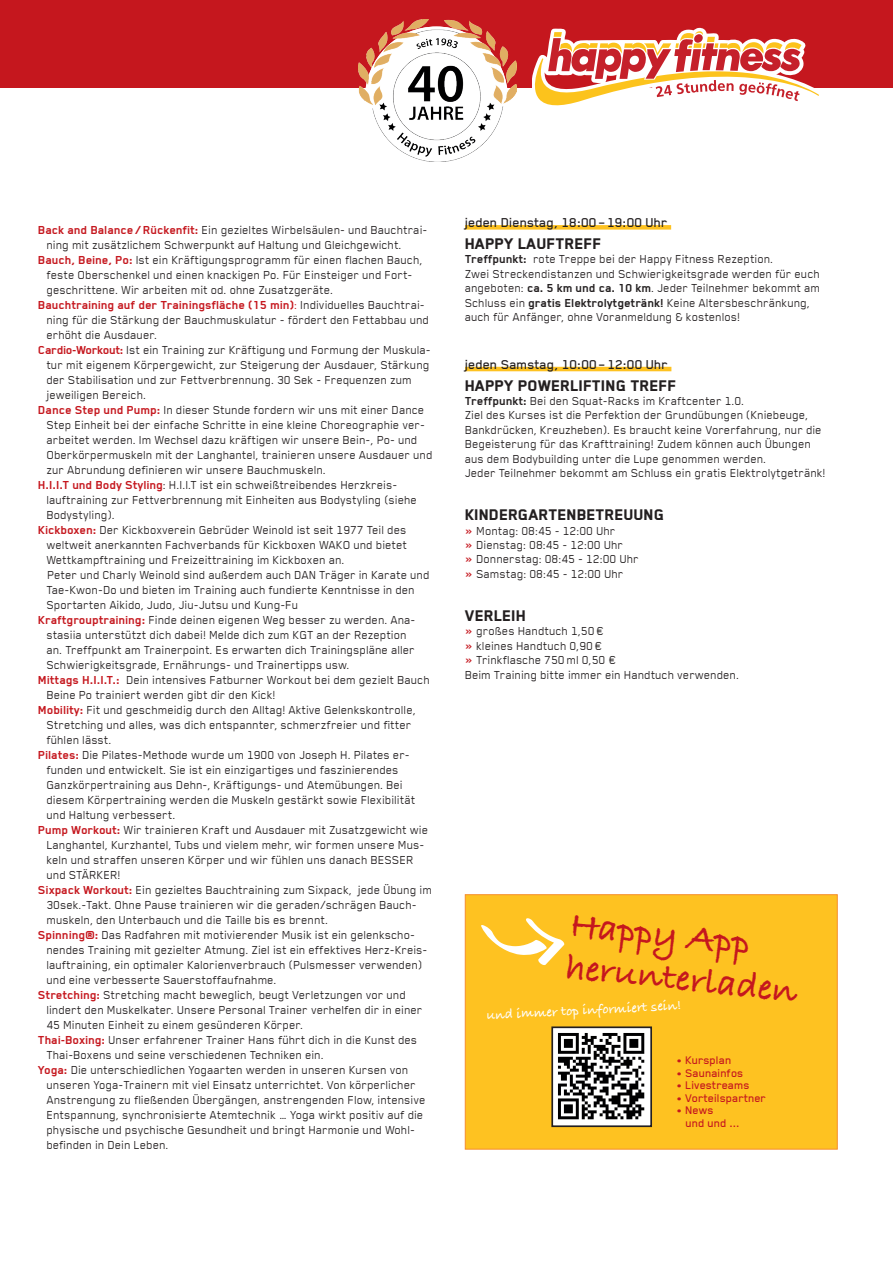
<style>
.page{position:relative;width:893px;height:1263px;background:#fff}
.page>*{position:absolute;margin:0;border:0;box-sizing:border-box;transform-origin:0 0}
.t1{font:700 37.8px/42px "Bradley Hand ITCTT";color:#c5171e}
.t2{font:800 18px "Blender Pro";color:#231f20}
.t3{font:500 15px "Blender Pro";color:#231f20}
.t4{font:700 14.25px "Bradley Hand ITCTT";color:#fff}
.t5{font:13.5px/14.4px "Blender Pro";color:#231f20}
.t6{font:700 13.5px "Blender Pro";color:#c5171e}
.t7{font:500 12.9px/12.6px "Blender Pro";color:#c5171e}
.s1{font-weight:700;color:#c5171e}
.s2{font-weight:400}
.s3{font-weight:400;color:#231f20}
.s4{font-weight:700}
.s5{font-weight:500;color:#c5171e}
</style>
<div class="page">
<div style="left:0;top:0;width:893px;height:87px;background:#c5171e"></div>
<svg style="left:533px;top:27px;width:291px;height:79px"></svg>
<img style="left:358px;top:19px;width:159px;height:82px">
<div style="left:465px;top:225px;width:206px;height:5px;background:#fec221"></div>
<hr style="left:465px;top:367px;width:206px;height:4px;background:#fec221">
<svg style="left:365px;top:27px;width:143px;height:142px"></svg>
<div style="left:465px;top:894px;width:373px;height:255px;background:#fec221;border:1px solid #f68e2c"></div>
<div style="left:552px;top:1027px;width:99px;height:99px;background:#fff"></div>
<div style="left:551px;top:1026px;width:101px;height:101px;border:2px solid #231f20"></div>
<img style="left:558px;top:1033px;width:87px;height:87px">
<svg style="left:481px;top:918px;width:83px;height:47px"></svg>
<p class="t5" style="left:38px;top:222px;width:391px"><span class="s1">Back and Balance /Rückenfit:</span> Ein gezieltes Wirbelsäulen- und Bauchtrai-</p>
<p class="t5" style="left:47px;top:237px;width:357px">ning mit zusätzlichem Schwerpunkt auf Haltung und Gleichgewicht.</p>
<p class="t5" style="left:38px;top:252px;width:386px"><span class="s1">Bauch, Beine, Po:</span> Ist ein Kräftigungsprogramm für einen flachen Bauch,</p>
<p class="t5" style="left:47px;top:267px;width:367px">feste Oberschenkel und einen knackigen Po. Für Einsteiger und Fort-</p>
<p class="t5" style="left:47px;top:282px;width:288px">geschrittene. Wir arbeiten mit od. ohne Zusatzgeräte.</p>
<p class="t6" style="left:38px;top:298px;width:388px">Bauchtraining auf der Trainingsfläche (15 min)<span class="s2">:</span> <span class="s3">Individuelles Bauchtrai-</span></p>
<p class="t5" style="left:47px;top:312px;width:384px">ning für die Stärkung der Bauchmuskulatur - fördert den Fettabbau und</p>
<p class="t5" style="left:47px;top:327px;width:112px">erhöht die Ausdauer.</p>
<p class="t5" style="left:38px;top:342px;width:394px"><span class="s1">Cardio-Workout:</span> Ist ein Training zur Kräftigung und Formung der Muskula-</p>
<p class="t5" style="left:47px;top:357px;width:385px">tur mit eigenem Körpergewicht, zur Steigerung der Ausdauer, Stärkung</p>
<p class="t5" style="left:47px;top:372px;width:367px">der Stabilisation und zur Fettverbrennung. 30 Sek - Frequenzen zum</p>
<p class="t5" style="left:47px;top:387px;width:101px">jeweiligen Bereich.</p>
<p class="t5" style="left:38px;top:402px;width:388px"><span class="s1">Dance Step und Pump:</span> In dieser Stunde fordern wir uns mit einer Dance</p>
<p class="t5" style="left:47px;top:417px;width:380px">Step Einheit bei der einfache Schritte in eine kleine Choreographie ver-</p>
<p class="t5" style="left:47px;top:432px;width:372px">arbeitet werden. Im Wechsel dazu kräftigen wir unsere Bein-, Po- und</p>
<p class="t5" style="left:47px;top:447px;width:387px">Oberkörpermuskeln mit der Langhantel, trainieren unsere Ausdauer und</p>
<p class="t5" style="left:47px;top:462px;width:281px">zur Abrundung definieren wir unsere Bauchmuskeln.</p>
<p class="t5" style="left:38px;top:477px;width:361px"><span class="s1">H.I.I.T und Body Styling</span>: H.I.I.T ist ein schweißtreibendes Herzkreis-</p>
<p class="t5" style="left:47px;top:492px;width:372px">lauftraining zur Fettverbrennung mit Einheiten aus Bodystyling (siehe</p>
<p class="t5" style="left:47px;top:507px;width:70px">Bodystyling).</p>
<p class="t5" style="left:38px;top:522px;width:370px"><span class="s1">Kickboxen:</span> Der Kickboxverein Gebrüder Weinold ist seit 1977 Teil des</p>
<p class="t5" style="left:47px;top:537px;width:362px">weltweit anerkannten Fachverbands für Kickboxen WAKO und bietet</p>
<p class="t5" style="left:47px;top:552px;width:300px">Wettkampftraining und Freizeittraining im Kickboxen an.</p>
<p class="t5" style="left:48px;top:567px;width:384px">Peter und Charly Weinold sind außerdem auch DAN Träger in Karate und</p>
<p class="t5" style="left:47px;top:582px;width:370px">Tae-Kwon-Do und bieten im Training auch fundierte Kenntnisse in den</p>
<p class="t5" style="left:47px;top:597px;width:253px">Sportarten Aikido, Judo, Jiu-Jutsu und Kung-Fu</p>
<p class="t5" style="left:38px;top:612px;width:379px"><span class="s1">Kraftgrouptraining:</span> Finde deinen eigenen Weg besser zu werden. Ana-</p>
<p class="t5" style="left:47px;top:627px;width:362px">stasiia unterstützt dich dabei! Melde dich zum KGT an der Rezeption</p>
<p class="t5" style="left:47px;top:642px;width:370px">an. Treffpunkt am Trainerpoint. Es erwarten dich Trainingspläne aller</p>
<p class="t5" style="left:47px;top:657px;width:304px">Schwierigkeitsgrade, Ernährungs- und Trainertipps usw.</p>
<p class="t5" style="left:38px;top:672px;width:393px"><span class="s1">Mittags H.I.I.T.:</span> Dein intensives Fatburner Workout bei dem gezielt Bauch</p>
<p class="t5" style="left:47px;top:687px;width:231px">Beine Po trainiert werden gibt dir den Kick!</p>
<p class="t5" style="left:38px;top:702px;width:379px"><span class="s1">Mobility:</span> Fit und geschmeidig durch den Alltag! Aktive Gelenkskontrolle,</p>
<p class="t5" style="left:47px;top:717px;width:366px">Stretching und alles, was dich entspannter, schmerzfreier und fitter</p>
<p class="t5" style="left:47px;top:732px;width:67px">fühlen lässt.</p>
<p class="t5" style="left:38px;top:747px;width:373px"><span class="s1">Pilates:</span> Die Pilates-Methode wurde um 1900 von Joseph H. Pilates er-</p>
<p class="t5" style="left:47px;top:762px;width:354px">funden und entwickelt. Sie ist ein einzigartiges und faszinierendes</p>
<p class="t5" style="left:47px;top:777px;width:358px">Ganzkörpertraining aus Dehn-, Kräftigungs- und Atemübungen. Bei</p>
<p class="t5" style="left:47px;top:792px;width:370px">diesem Körpertraining werden die Muskeln gestärkt sowie Flexibilität</p>
<p class="t5" style="left:47px;top:807px;width:130px">und Haltung verbessert.</p>
<p class="t5" style="left:38px;top:822px;width:392px"><span class="s1">Pump Workout:</span> Wir trainieren Kraft und Ausdauer mit Zusatzgewicht wie</p>
<p class="t5" style="left:47px;top:837px;width:379px">Langhantel, Kurzhantel, Tubs und vielem mehr, wir formen unsere Mus-</p>
<p class="t5" style="left:47px;top:852px;width:369px">keln und straffen unseren Körper und wir fühlen uns danach BESSER</p>
<p class="t5" style="left:47px;top:867px;width:76px">und STÄRKER!</p>
<p class="t5" style="left:38px;top:882px;width:395px"><span class="s1">Sixpack Workout:</span> Ein gezieltes Bauchtraining zum Sixpack, jede Übung im</p>
<p class="t5" style="left:47px;top:897px;width:372px">30sek.-Takt. Ohne Pause trainieren wir die geraden/schrägen Bauch-</p>
<p class="t5" style="left:47px;top:912px;width:283px">muskeln, den Unterbauch und die Taille bis es brennt.</p>
<p class="t5" style="left:38px;top:927px;width:378px"><span class="s1">Spinning®:</span> Das Radfahren mit motivierender Musik ist ein gelenkscho-</p>
<p class="t5" style="left:47px;top:942px;width:383px">nendes Training mit gezielter Atmung. Ziel ist ein effektives Herz-Kreis-</p>
<p class="t5" style="left:47px;top:957px;width:377px">lauftraining, ein optimaler Kalorienverbrauch (Pulsmesser verwenden)</p>
<p class="t5" style="left:47px;top:972px;width:232px">und eine verbesserte Sauerstoffaufnahme.</p>
<p class="t5" style="left:38px;top:987px;width:369px"><span class="s1">Stretching:</span> Stretching macht beweglich, beugt Verletzungen vor und</p>
<p class="t5" style="left:47px;top:1002px;width:378px">lindert den Muskelkater. Unsere Personal Trainer verhelfen dir in einer</p>
<p class="t5" style="left:47px;top:1017px;width:258px">45 Minuten Einheit zu einem gesünderen Körper.</p>
<p class="t5" style="left:38px;top:1032px;width:381px"><span class="s1">Thai-Boxing:</span> Unser erfahrener Trainer Hans führt dich in die Kunst des</p>
<p class="t5" style="left:47px;top:1047px;width:279px">Thai-Boxens und seine verschiedenen Techniken ein.</p>
<p class="t5" style="left:38px;top:1062px;width:372px"><span class="s1">Yoga:</span> Die unterschiedlichen Yogaarten werden in unseren Kursen von</p>
<p class="t5" style="left:47px;top:1077px;width:371px">unseren Yoga-Trainern mit viel Einsatz unterrichtet. Von körperlicher</p>
<p class="t5" style="left:47px;top:1092px;width:381px">Anstrengung zu fließenden Übergängen, anstrengenden Flow, intensive</p>
<p class="t5" style="left:47px;top:1107px;width:378px">Entspannung, synchronisierte Atemtechnik … Yoga wirkt positiv auf die</p>
<p class="t5" style="left:47px;top:1122px;width:370px">physische und psychische Gesundheit und bringt Harmonie und Wohl-</p>
<p class="t5" style="left:47px;top:1137px;width:124px">befinden in Dein Leben.</p>
<p class="t3" style="left:465px;top:215px;width:204px">jeden Dienstag, 18:00–19:00 Uhr</p>
<h2 class="t2" style="left:465px;top:234px;width:138px">HAPPY LAUFTREFF</h2>
<p class="t5" style="left:465px;top:252px;width:357px"><span class="s4">Treffpunkt:</span> rote Treppe bei der Happy Fitness Rezeption.<br>Zwei Streckendistanzen und Schwierigkeitsgrade werden für euch angeboten: <span class="s4">ca. 5 km und ca. 10 km</span>. Jeder Teilnehmer bekommt am Schluss ein <span class="s4">gratis Elektrolytgetränk!</span> Keine Altersbeschränkung, auch für Anfänger, ohne Voranmeldung &amp; kostenlos!</p>
<p class="t3" style="left:465px;top:356px;width:204px">jeden Samstag, 10:00–12:00 Uhr</p>
<h2 class="t2" style="left:465px;top:376px;width:213px">HAPPY POWERLIFTING TREFF</h2>
<p class="t5" style="left:465px;top:393px;width:362px"><span class="s4">Treffpunkt:</span> Bei den Squat-Racks im Kraftcenter 1.0.<br>Ziel des Kurses ist die Perfektion der Grundübungen (Kniebeuge, Bankdrücken, Kreuzheben). Es braucht keine Vorerfahrung, nur die Begeisterung für das Krafttraining! Zudem können auch Übungen aus dem Bodybuilding unter die Lupe genommen werden.<br>Jeder Teilnehmer bekommt am Schluss ein gratis Elektrolytgetränk!</p>
<h2 class="t2" style="left:465px;top:505px;width:201px">KINDERGARTENBETREUUNG</h2>
<p class="t5" style="left:465px;top:523px;width:176px"><span class="s5">»</span> Montag: 08:45 - 12:00 Uhr<br><span class="s5">»</span> Dienstag: 08:45 - 12:00 Uhr<br><span class="s5">»</span> Donnerstag: 08:45 - 12:00 Uhr <span class="s5">»</span> Samstag: 08:45 - 12:00 Uhr</p>
<h2 class="t2" style="left:465px;top:606px;width:63px">VERLEIH</h2>
<p class="t5" style="left:465px;top:624px;width:276px"><span class="s5">»</span> großes Handtuch 1,50€<br><span class="s5">»</span> kleines Handtuch 0,90€<br><span class="s5">»</span> Trinkflasche 750ml 0,50 €<br>Beim Training bitte immer ein Handtuch verwenden.</p>
<h1 class="t1" style="left:573px;top:902px;width:234px;rotate:6deg">Happy App herunterladen</h1>
<p class="t4" style="left:486px;top:1004px;width:197px;rotate:-3deg">und immer top informiert sein!</p>
<p class="t7" style="left:677px;top:1054px;width:56px">• Kursplan</p>
<p class="t7" style="left:677px;top:1066px;width:68px">• Saunainfos</p>
<p class="t7" style="left:677px;top:1079px;width:74px">• Livestreams</p>
<p class="t7" style="left:677px;top:1092px;width:91px">• Vorteilspartner</p>
<p class="t7" style="left:686px;top:1104px;width:56px;text-indent:-9px">• News<br>und und ...</p>
</div>
